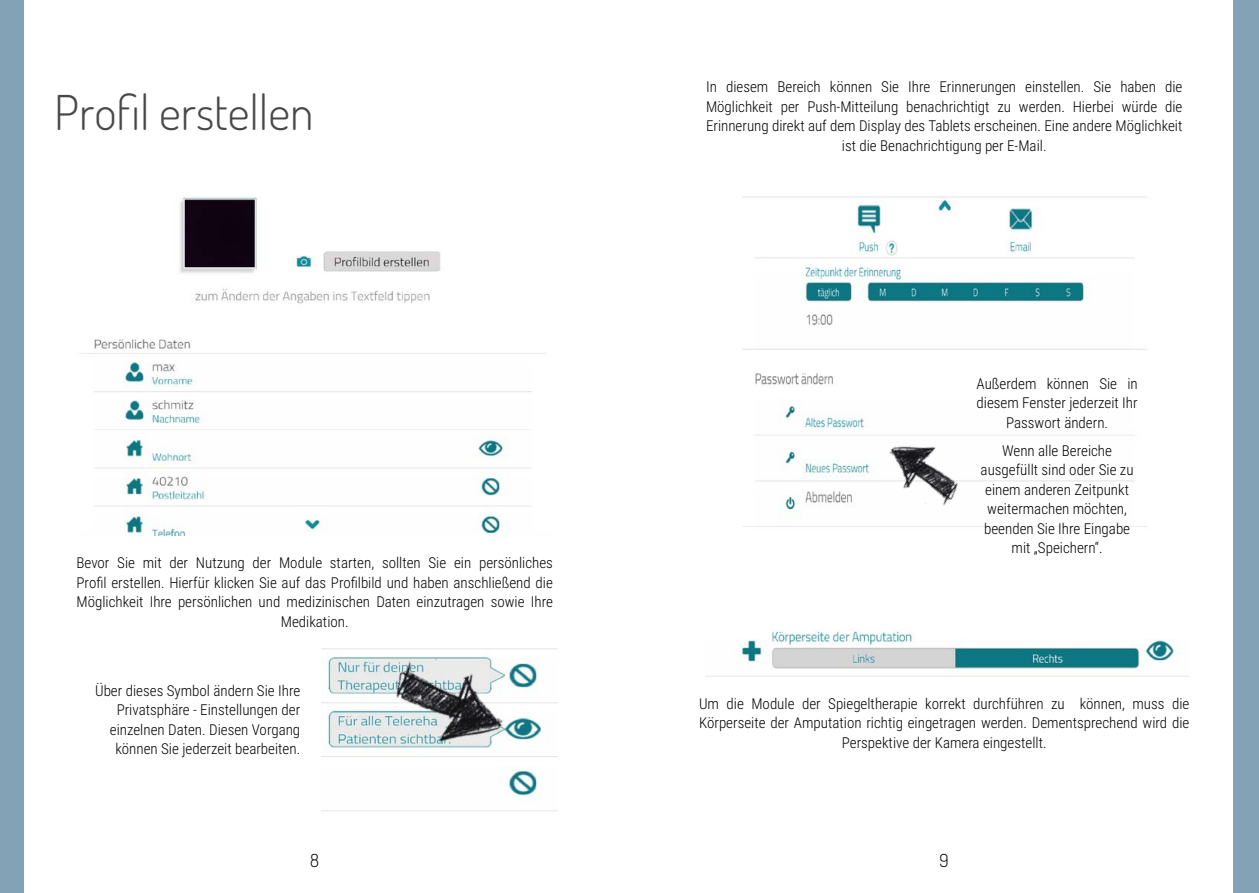
<style>
.page{position:relative;width:1259px;height:893px;background:#fff}
.page>*{position:absolute;margin:0;border:0;box-sizing:border-box;transform-origin:0 0}
.t1{font:300 48px "Dosis";color:#484847}
.t2{font:300 18px "Dosis";color:#000}
.t3{font:300 15px/19.5px "Roboto Condensed";color:#000;text-align:center}
</style>
<div class="page">
<div style="left:0;top:0;width:24px;height:893px;background:#84a2b5"></div>
<img style="left:321px;top:648px;width:236px;height:163px">
<img style="left:363px;top:648px;width:170px;height:123px">
<img style="left:741px;top:629px;width:433px;height:41px">
<img style="left:742px;top:196px;width:405px;height:331px">
<img style="left:80px;top:196px;width:466px;height:340px">
<div style="left:1232px;top:0;width:27px;height:893px;background:#84a2b5"></div>
<img style="left:849px;top:399px;width:149px;height:128px">
<h1 class="t1" style="left:54px;top:81px;width:261px">Profil erstellen</h1>
<p class="t3" style="left:77px;top:553px;width:478px">Bevor Sie mit der Nutzung der Module starten, sollten Sie ein persönliches Profil erstellen. Hierfür klicken Sie auf das Profilbild und haben anschließend die Möglichkeit Ihre persönlichen und medizinischen Daten einzutragen sowie Ihre Medikation.</p>
<p class="t3" style="left:95px;top:680px;width:207px;text-align:right">Über dieses Symbol ändern Sie Ihre Privatsphäre - Einstellungen der einzelnen Daten. Diesen Vorgang können Sie jederzeit bearbeiten.</p>
<p class="t3" style="left:706px;top:76px;width:478px">In diesem Bereich können Sie Ihre Erinnerungen einstellen. Sie haben die Möglichkeit per Push-Mitteilung benachrichtigt zu werden. Hierbei würde die Erinnerung direkt auf dem Display des Tablets erscheinen. Eine andere Möglichkeit ist die Benachrichtigung per E-Mail.</p>
<p class="t3" style="left:976px;top:373px;width:163px">Außerdem können Sie in diesem Fenster jederzeit Ihr<br>Passwort ändern.</p>
<p class="t3" style="left:980px;top:440px;width:154px">Wenn alle Bereiche ausgefüllt sind oder Sie zu einem anderen Zeitpunkt weitermachen möchten, beenden Sie Ihre Eingabe mit „Speichern“.</p>
<p class="t3" style="left:699px;top:693px;width:492px">Um die Module der Spiegeltherapie korrekt durchführen zu können, muss die<br>Körperseite der Amputation richtig eingetragen werden. Dementsprechend wird die<br>Perspektive der Kamera eingestellt.</p>
<p class="t2" style="left:310px;top:848px;width:10px">8</p>
<p class="t2" style="left:939px;top:848px;width:11px">9</p>
</div>
